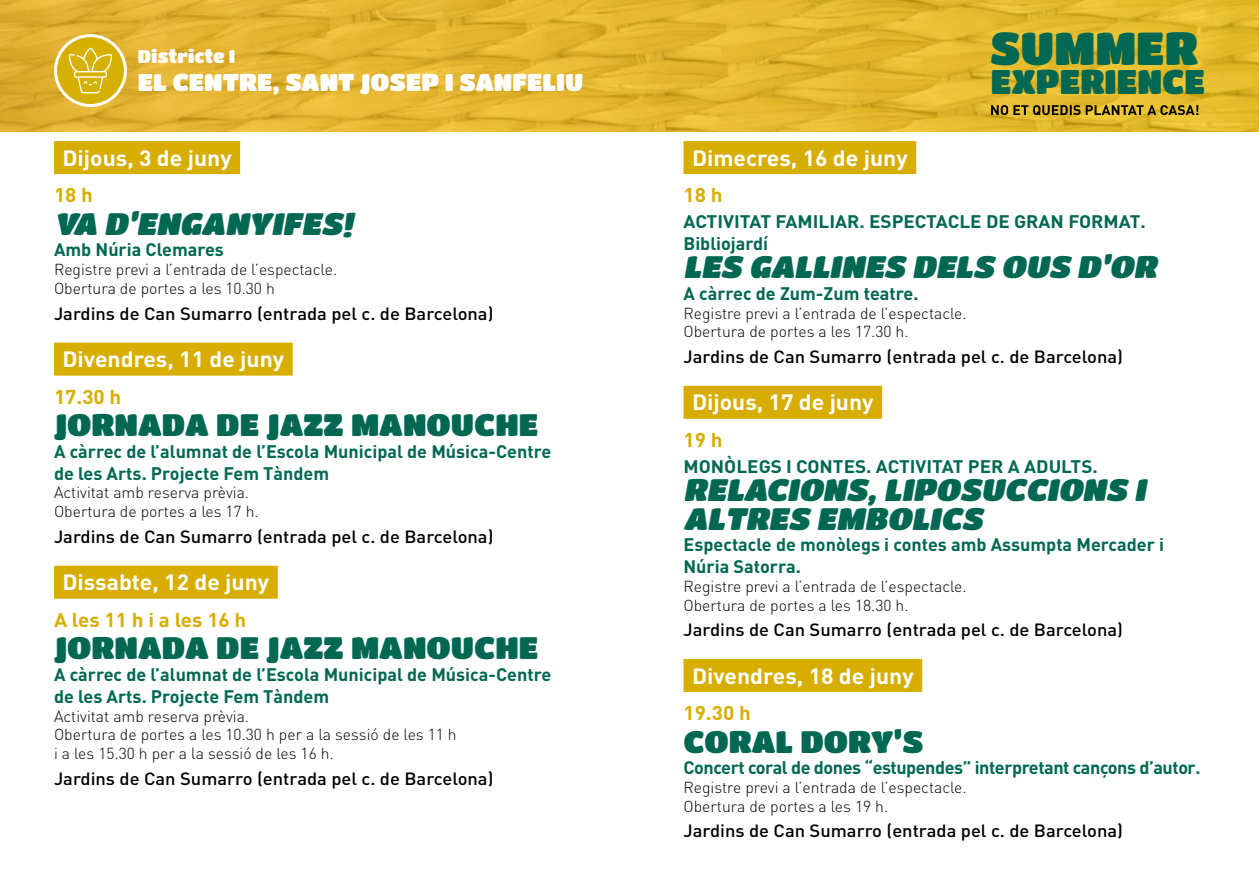
<style>
.page{position:relative;width:1259px;height:893px;background:#fff}
.page>*{position:absolute;margin:0;border:0;box-sizing:border-box;transform-origin:0 0}
.t1{font:45.6px "Titan One";color:#006852}
.t2{font:33.75px "Titan One";color:#006852}
.t3{font:italic 30.75px "Titan One";color:#006852;scale:1.05 1}
.t4{font:30.75px "Titan One";color:#006852;scale:1.05 1}
.t5{font:24px "Titan One";color:#fff;scale:1.05 1}
.t6{font:700 21.9px "DIN";color:#fff;scale:1.05 1}
.t7{font:700 19.8px "DIN";color:#d7ae00;scale:1.05 1}
.t8{font:18.15px "Titan One";color:#fff}
.t9{font:700 18px/21.6px "DIN";color:#006852}
.t10{font:700 18px "DIN";color:#006852;scale:1.05 1}
.t11{font:700 18px "DIN";letter-spacing:-.025em;color:#006852}
.t12{font:500 17.55px "DIN";color:#000;scale:1.05 1}
.t13{font:300 15.75px/18.9px "DIN";color:#000}
</style>
<div class="page">
<svg style="left:0;top:0;width:1259px;height:131px;background:#e2b62f"></svg>
<svg style="left:55px;top:36px;width:70px;height:69px;background:#dab81b"></svg>
<div style="left:54px;top:34px;width:73px;height:73px;border:3px solid #fff;border-radius:50%"></div>
<svg style="left:69px;top:48px;width:43px;height:45px;background:#dcbc2a"></svg>
<svg style="left:991px;top:105px;width:207px;height:10px;background:#88701d"></svg>
<div style="left:54px;top:141px;width:186px;height:33px;background:#d7ae00"></div>
<div style="left:54px;top:343px;width:239px;height:33px;background:#d7ae00"></div>
<div style="left:54px;top:566px;width:224px;height:33px;background:#d7ae00"></div>
<div style="left:683px;top:141px;width:233px;height:33px;background:#d7ae00"></div>
<div style="left:683px;top:386px;width:199px;height:33px;background:#d7ae00"></div>
<div style="left:683px;top:659px;width:239px;height:33px;background:#d7ae00"></div>
<p class="t8" style="left:138px;top:45px;width:98px">DISTRICTE I</p>
<h3 class="t5" style="left:138px;top:67px;width:424px">EL CENTRE, SANT JOSEP I SANFELIU</h3>
<h3 class="t6" style="left:63px;top:143px;width:163px">Dijous, 3 de juny</h3>
<p class="t7" style="left:54px;top:182px;width:39px">18 h</p>
<h3 class="t3" style="left:54px;top:205px;width:292px">VA D’ENGANYIFES!</h3>
<p class="t9" style="left:54px;top:238px;width:171px">Amb Núria Clemares</p>
<p class="t13" style="left:54px;top:260px;width:285px">Registre previ a l’entrada de l’espectacle.<br>Obertura de portes a les 10.30 h</p>
<p class="t12" style="left:54px;top:301px;width:420px">Jardins de Can Sumarro (entrada pel c. de Barcelona)</p>
<h3 class="t6" style="left:63px;top:344px;width:213px">Divendres, 11 de juny</h3>
<p class="t7" style="left:54px;top:383px;width:66px">17.30 h</p>
<h3 class="t4" style="left:54px;top:406px;width:334px">JORNADA DE JAZZ MANO</h3>
<h3 class="t4" style="left:451px;top:406px;width:85px">UCHE</h3>
<p class="t9" style="left:54px;top:440px;width:499px">A càrrec de l’alumnat de l’Escola Municipal de Música-Centre de les Arts. Projecte Fem Tàndem</p>
<p class="t13" style="left:54px;top:483px;width:206px">Activitat amb reserva prèvia.<br>Obertura de portes a les 17 h.</p>
<p class="t12" style="left:54px;top:524px;width:420px">Jardins de Can Sumarro (entrada pel c. de Barcelona)</p>
<h3 class="t6" style="left:63px;top:568px;width:198px">Dissabte, 12 de juny</h3>
<p class="t7" style="left:54px;top:606px;width:185px">A les 11 h i a les 16 h</p>
<h3 class="t4" style="left:54px;top:630px;width:334px">JORNADA DE JAZZ MANO</h3>
<h3 class="t4" style="left:451px;top:630px;width:85px">UCHE</h3>
<p class="t9" style="left:54px;top:663px;width:499px">A càrrec de l’alumnat de l’Escola Municipal de Música-Centre de les Arts. Projecte Fem Tàndem</p>
<p class="t13" style="left:54px;top:706px;width:404px">Activitat amb reserva prèvia.<br>Obertura de portes a les 10.30 h per a la sessió de les 11 h i a les 15.30 h per a la sessió de les 16 h.</p>
<p class="t12" style="left:54px;top:766px;width:420px">Jardins de Can Sumarro (entrada pel c. de Barcelona)</p>
<h1 class="t1" style="left:990px;top:21px;width:209px">SUMMER</h1>
<h2 class="t2" style="left:991px;top:61px;width:213px">EXPERIENCE</h2>
<h3 class="t6" style="left:692px;top:143px;width:207px">Dimecres, 16 de juny</h3>
<p class="t7" style="left:683px;top:182px;width:39px">18 h</p>
<p class="t10" style="left:683px;top:209px;width:22px">Activitat</p>
<p class="t10" style="left:775px;top:209px;width:11px">familiar</p>
<p class="t10" style="left:859px;top:209px;width:32px">. Espectacle</p>
<p class="t10" style="left:986px;top:209px;width:40px">DE gran</p>
<p class="t10" style="left:1068px;top:209px;width:13px">format</p>
<p class="t10" style="left:1140px;top:209px;width:7px">.</p>
<p class="t9" style="left:683px;top:232px;width:86px">Bibliojardí</p>
<h3 class="t3" style="left:683px;top:248px;width:103px">LES GALLIN</h3>
<h3 class="t3" style="left:864px;top:248px;width:286px">ES DELS OUS D’OR</h3>
<p class="t9" style="left:683px;top:282px;width:236px">A càrrec de Zum-Zum teatre.</p>
<p class="t13" style="left:683px;top:303px;width:285px">Registre previ a l’entrada de l’espectacle.<br>Obertura de portes a les 17.30 h.</p>
<p class="t12" style="left:683px;top:345px;width:420px">Jardins de Can Sumarro (entrada pel c. de Barcelona)</p>
<h3 class="t6" style="left:692px;top:388px;width:174px">Dijous, 17 de juny</h3>
<p class="t7" style="left:683px;top:426px;width:39px">19 h</p>
<p class="t10" style="left:683px;top:454px;width:62px">Monòlegs</p>
<p class="t10" style="left:786px;top:454px;width:22px">i contes</p>
<p class="t10" style="left:866px;top:454px;width:31px">. Activitat</p>
<p class="t10" style="left:968px;top:454px;width:12px">per</p>
<p class="t10" style="left:1008px;top:454px;width:28px">a adults</p>
<p class="t10" style="left:1092px;top:454px;width:7px">.</p>
<h3 class="t3" style="left:683px;top:471px;width:61px">RELACION</h3>
<h3 class="t3" style="left:846px;top:471px;width:56px">S,LIPO</h3>
<h3 class="t3" style="left:960px;top:471px;width:63px">SUCCION</h3>
<h3 class="t3" style="left:1106px;top:471px;width:39px">S I</h3>
<h3 class="t3" style="left:961px;top:500px;width:27px">S</h3>
<p class="t9" style="left:683px;top:533px;width:482px">Espectacle de monòlegs i contes amb Assumpta Mercader i<br>Núria Satorra.</p>
<p class="t13" style="left:683px;top:576px;width:285px">Registre previ a l’entrada de l’espectacle.<br>Obertura de portes a les 18.30 h.</p>
<p class="t12" style="left:683px;top:618px;width:420px">Jardins de Can Sumarro (entrada pel c. de Barcelona)</p>
<h3 class="t6" style="left:692px;top:661px;width:213px">Divendres, 18 de juny</h3>
<p class="t7" style="left:683px;top:699px;width:66px">19.30 h</p>
<h3 class="t4" style="left:683px;top:723px;width:230px">CORAL DORY’S</h3>
<p class="t11" style="left:683px;top:756px;width:518px">Concert coral de dones “estupendes” interpretant cançons d’autor.</p>
<p class="t13" style="left:683px;top:777px;width:285px">Registre previ a l’entrada de l’espectacle.<br>Obertura de portes a les 19 h.</p>
<p class="t12" style="left:683px;top:819px;width:420px">Jardins de Can Sumarro (entrada pel c. de Barcelona)</p>
<h3 class="t3" style="left:683px;top:500px;width:22px">ALT</h3>
<h3 class="t3" style="left:745px;top:500px;width:154px">RES EMBOLIC</h3>
</div>
